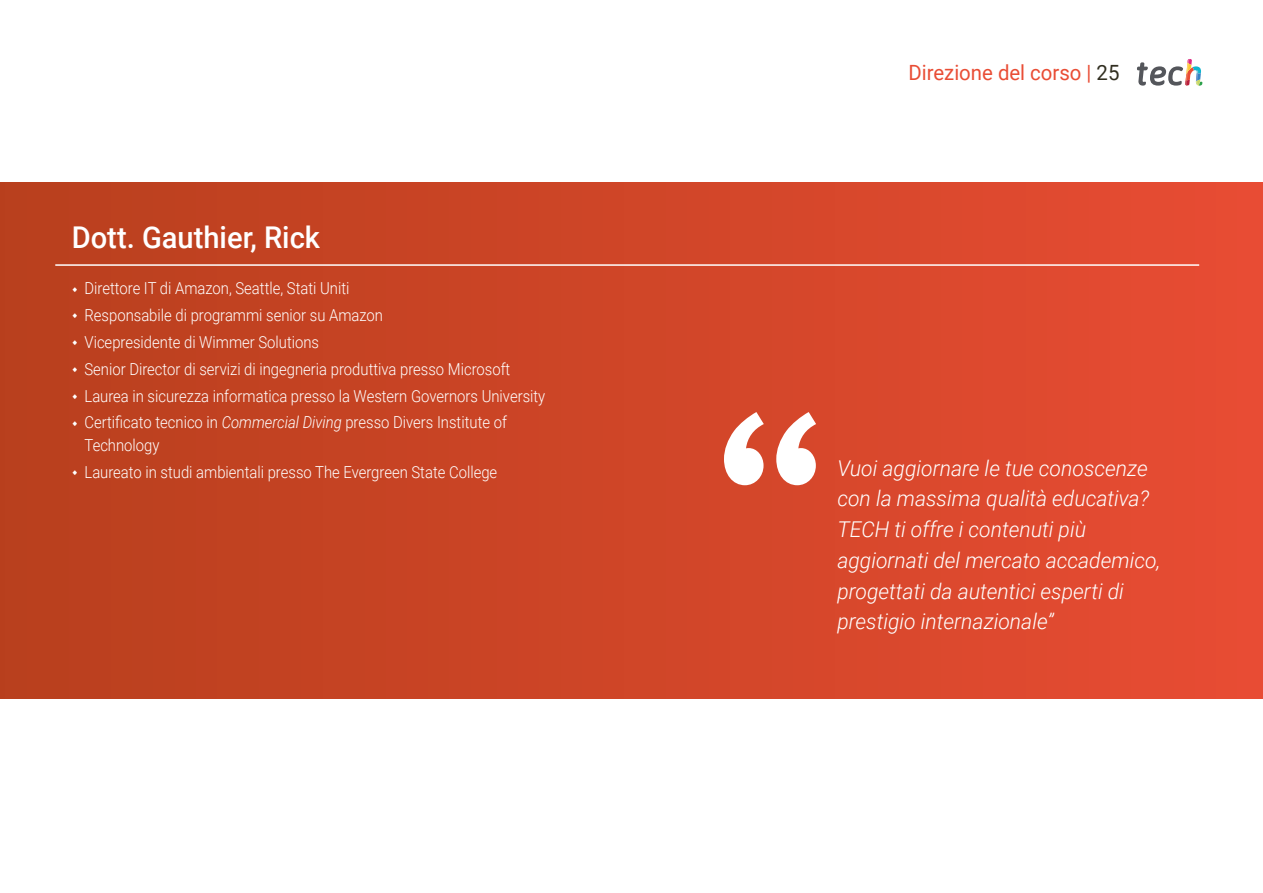
<style>
.page{position:relative;width:1263px;height:893px;background:#fff}
.page>*{position:absolute;margin:0;border:0;box-sizing:border-box;transform-origin:0 0}
.t1{font:500 30px "Roboto";color:#fff}
.t2{font:italic 300 21.75px/30.8px "Roboto";color:#fff}
.t3{font:21px "Roboto";color:#e94d35}
.t4{font:300 16.5px/26.7px "Roboto";color:#fff;scale:.9 1}
.s1{font-style:italic}
.s2{color:#312e20}
</style>
<div class="page">
<svg style="left:1137px;top:59px;width:65px;height:27px"></svg>
<div style="left:0;top:182px;width:1263px;height:516px;background:linear-gradient(to right,#b83f1d,#e84c33)"></div>
<hr style="left:55px;top:264px;width:1144px;height:2px;background:#fff">
<svg style="left:724px;top:412px;width:92px;height:73px"></svg>
<svg style="left:73px;top:287px;width:4px;height:5px"></svg>
<svg style="left:73px;top:314px;width:4px;height:5px"></svg>
<svg style="left:73px;top:340px;width:4px;height:5px"></svg>
<svg style="left:73px;top:367px;width:4px;height:5px"></svg>
<svg style="left:73px;top:394px;width:4px;height:5px"></svg>
<svg style="left:73px;top:421px;width:4px;height:5px"></svg>
<svg style="left:73px;top:470px;width:4px;height:5px"></svg>
<h1 class="t1" style="left:72px;top:216px;width:250px">Dott. Gauthier, Rick</h1>
<p class="t4" style="left:85px;top:275px;width:513px">Direttore IT di Amazon, Seattle, Stati Uniti<br>Responsabile di programmi senior su Amazon<br>Vicepresidente di Wimmer Solutions<br>Senior Director di servizi di ingegneria produttiva presso Microsoft Laurea in sicurezza informatica presso la Western Governors University Certificato tecnico in <span class="s1">Commercial Diving</span> presso Divers Institute of</p>
<p class="t4" style="left:85px;top:431px;width:460px">Technology<br>Laureato in studi ambientali presso The Evergreen State College</p>
<p class="t3" style="left:908px;top:57px;width:213px">Direzione del corso | <span class="s2">25</span></p>
<h2 class="t2" style="left:837px;top:452px;width:325px">Vuoi aggiornare le tue conoscenze con la massima qualità educativa?<br>TECH ti offre i contenuti più aggiornati del mercato accademico, progettati da autentici esperti di prestigio internazionale”</h2>
</div>
